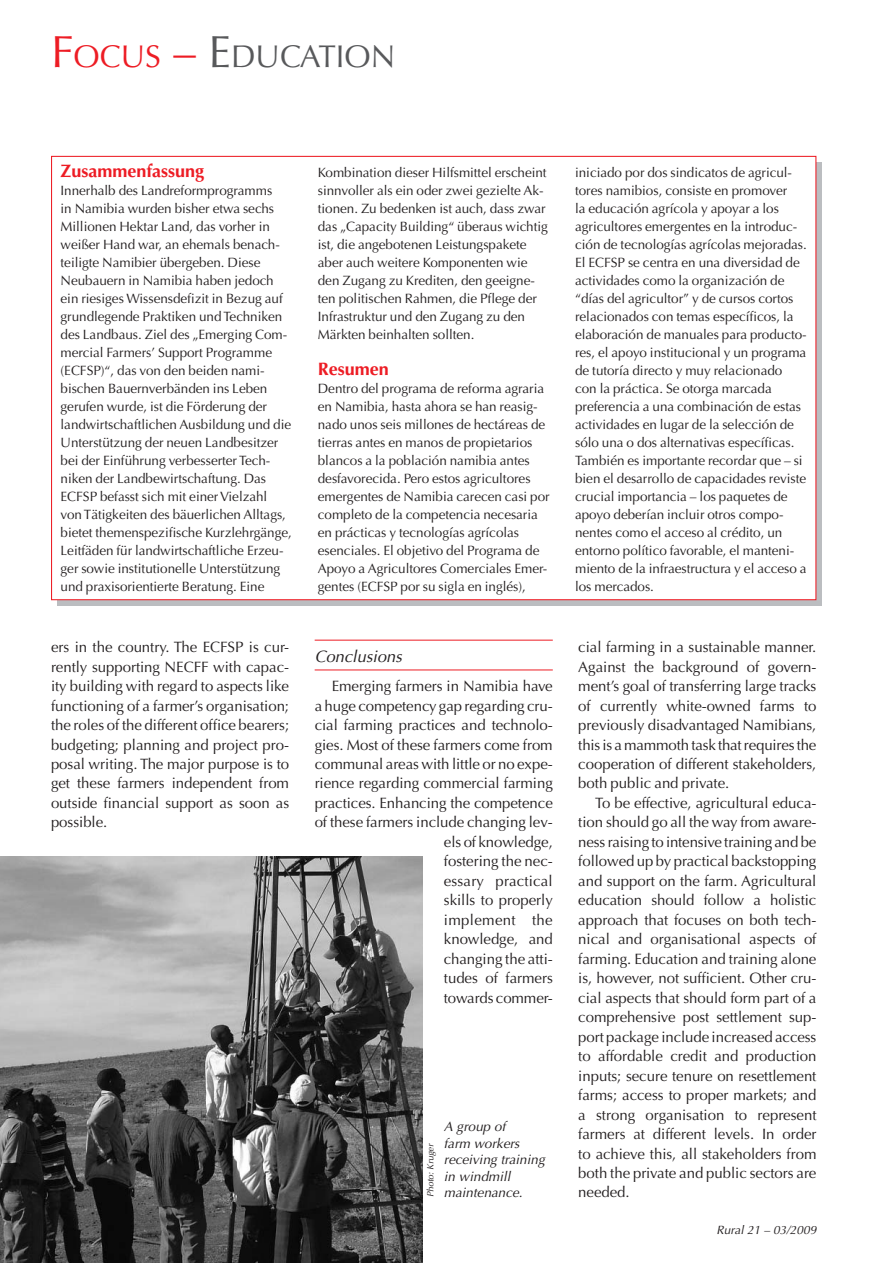
<style>
.page{position:relative;width:893px;height:1263px;background:#fff}
.page>*{position:absolute;margin:0;border:0;box-sizing:border-box;transform-origin:0 0}
.t1{font:31.5px "Optima";color:#58595b}
.t2{font:700 18px "Optima";color:#ed1c24}
.t3{font:italic 16.5px "Optima";color:#231f20}
.t4{font:15px/19.5px "Optima";letter-spacing:-.005em;color:#231f20;text-align:justify}
.t5{font:13.5px/18px "Optima";letter-spacing:-.005em;color:#231f20}
.t6{font:italic 13.5px/16.5px "Optima";color:#231f20}
.t7{font:italic 12px "Optima";color:#231f20}
.t8{font:italic 9px "Optima";color:#231f20}
.s1{font-size:45px;color:#ed1c24}
.s2{color:#ed1c24}
.s3{font-size:45px}
</style>
<div class="page">
<hr style="left:315px;top:640px;width:238px;height:1px;background:#ed1c24">
<hr style="left:315px;top:669px;width:238px;height:1px;background:#ed1c24">
<img style="left:0;top:857px;width:423px;height:406px">
<h1 class="t1" style="left:51px;top:43px;width:346px"><span class="s1">F</span><span class="s2">OCUS</span> <span class="s1">–</span> <span class="s3">E</span>DUCATION</h1>
<h2 class="t2" style="left:61px;top:163px;width:145px">Zusammenfassung</h2>
<p class="t5" style="left:61px;top:182px;width:233px">Innerhalb des Landreformprogramms<br>in Namibia wurden bisher etwa sechs Millionen Hektar Land, das vorher in weißer Hand war, an ehemals benach&shy;teiligte Namibier übergeben. Diese Neubauern in Namibia haben jedoch ein riesiges Wissensdefizit in Bezug auf grundlegende Praktiken und Techniken des Landbaus. Ziel des „Emerging Com&shy;mercial Farmers’ Support Programme (ECFSP)“, das von den beiden nami&shy;bischen Bauernverbänden ins Leben gerufen wurde, ist die Förderung der landwirtschaftlichen Ausbildung und die Unterstützung der neuen Landbesitzer bei der Einführung verbesserter Tech&shy;niken der Landbewirtschaftung. Das ECFSP befasst sich mit einer Vielzahl von Tätigkeiten des bäuerlichen Alltags, bietet themenspezifische Kurzlehrgänge, Leitfäden für landwirtschaftliche Erzeu&shy;ger sowie institutionelle Unterstützung und praxisorientierte Beratung. Eine</p>
<p class="t5" style="left:318px;top:164px;width:231px">Kombination dieser Hilfsmittel erscheint sinnvoller als ein oder zwei gezielte Ak&shy;tionen. Zu bedenken ist auch, dass zwar das „Capacity Building“ überaus wichtig ist, die angebotenen Leistungspakete aber auch weitere Komponenten wie den Zugang zu Krediten, den geeigne&shy;ten politischen Rahmen, die Pflege der Infrastruktur und den Zugang zu den Märkten beinhalten sollten.</p>
<h2 class="t2" style="left:318px;top:361px;width:73px">Resumen</h2>
<p class="t5" style="left:318px;top:380px;width:233px">Dentro del programa de reforma agraria en Namibia, hasta ahora se han reasig&shy;nado unos seis millones de hectáreas de tierras antes en manos de propietarios blancos a la población namibia antes desfavorecida. Pero estos agricultores emergentes de Namibia carecen casi por completo de la competencia necesaria en prácticas y tecnologías agrícolas esenciales. El objetivo del Programa de Apoyo a Agricultores Comerciales Emer&shy;gentes (ECFSP por su sigla en inglés),</p>
<p class="t4" style="left:51px;top:639px;width:240px">ers in the country. The ECFSP is cur&shy;rently supporting NECFF with capac&shy;ity building with regard to aspects like functioning of a farmer’s organisation; the roles of the different office bearers; budgeting; planning and project pro&shy;posal writing. The major purpose is to get these farmers independent from outside financial support as soon as possible.</p>
<p class="t3" style="left:315px;top:649px;width:89px">Conclusions</p>
<p class="t4" style="left:315px;top:678px;width:240px;text-align:right">Emerging farmers in Namibia have<br>a huge competency gap regarding cru&shy;cial farming practices and technolo&shy;gies. Most of these farmers come from communal areas with little or no expe&shy;rience regarding commercial farming practices. Enhancing the competence of these farmers include changing lev&shy;els of knowledge,<br>fostering the nec-<br>essary practical<br>skills to properly<br>implement the<br>knowledge, and<br>changing the atti-<br>tudes of farmers<br>towards commer-</p>
<p class="t8" style="left:427px;top:1197px;width:55px;rotate:-90deg">Photo: Kruger</p>
<p class="t6" style="left:444px;top:1120px;width:102px">A group of<br>farm workers receiving training in windmill</p>
<p class="t6" style="left:444px;top:1186px;width:80px">maintenance.</p>
<p class="t5" style="left:575px;top:164px;width:233px">iniciado por dos sindicatos de agricul&shy;tores namibios, consiste en promover<br>la educación agrícola y apoyar a los agricultores emergentes en la introduc&shy;ción de tecnologías agrícolas mejoradas.<br>El ECFSP se centra en una diversidad de actividades como la organización de “días del agricultor” y de cursos cortos relacionados con temas específicos, la elaboración de manuales para producto&shy;res, el apoyo institucional y un programa de tutoría directo y muy relacionado con la práctica. Se otorga marcada preferencia a una combinación de estas actividades en lugar de la selección de sólo una o dos alternativas específicas.<br>También es importante recordar que – si bien el desarrollo de capacidades reviste crucial importancia – los paquetes de apoyo deberían incluir otros compo&shy;nentes como el acceso al crédito, un entorno político favorable, el manteni&shy;miento de la infraestructura y el acceso a los mercados.</p>
<p class="t4" style="left:578px;top:639px;width:240px">cial farming in a sustainable manner.<br>Against the background of govern&shy;ment’s goal of transferring large tracks of currently white-owned farms to previously disadvantaged Namibians, this is a mammoth task that requires the cooperation of different stakeholders, both public and private.</p>
<p class="t4" style="left:578px;top:794px;width:240px;text-indent:17px">To be effective, agricultural educa&shy;tion should go all the way from aware&shy;ness raising to intensive training and be followed up by practical backstopping and support on the farm. Agricultural education should follow a holistic approach that focuses on both tech&shy;nical and organisational aspects of farming. Education and training alone is, however, not sufficient. Other cru&shy;cial aspects that should form part of a comprehensive post settlement sup&shy;port package include increased access to affordable credit and production inputs; secure tenure on resettlement farms; access to proper markets; and a strong organisation to represent farmers at different levels. In order to achieve this, all stakeholders from both the private and public sectors are needed.</p>
<p class="t7" style="left:716px;top:1224px;width:101px">Rural 21 – 03/2009</p>
</div>
